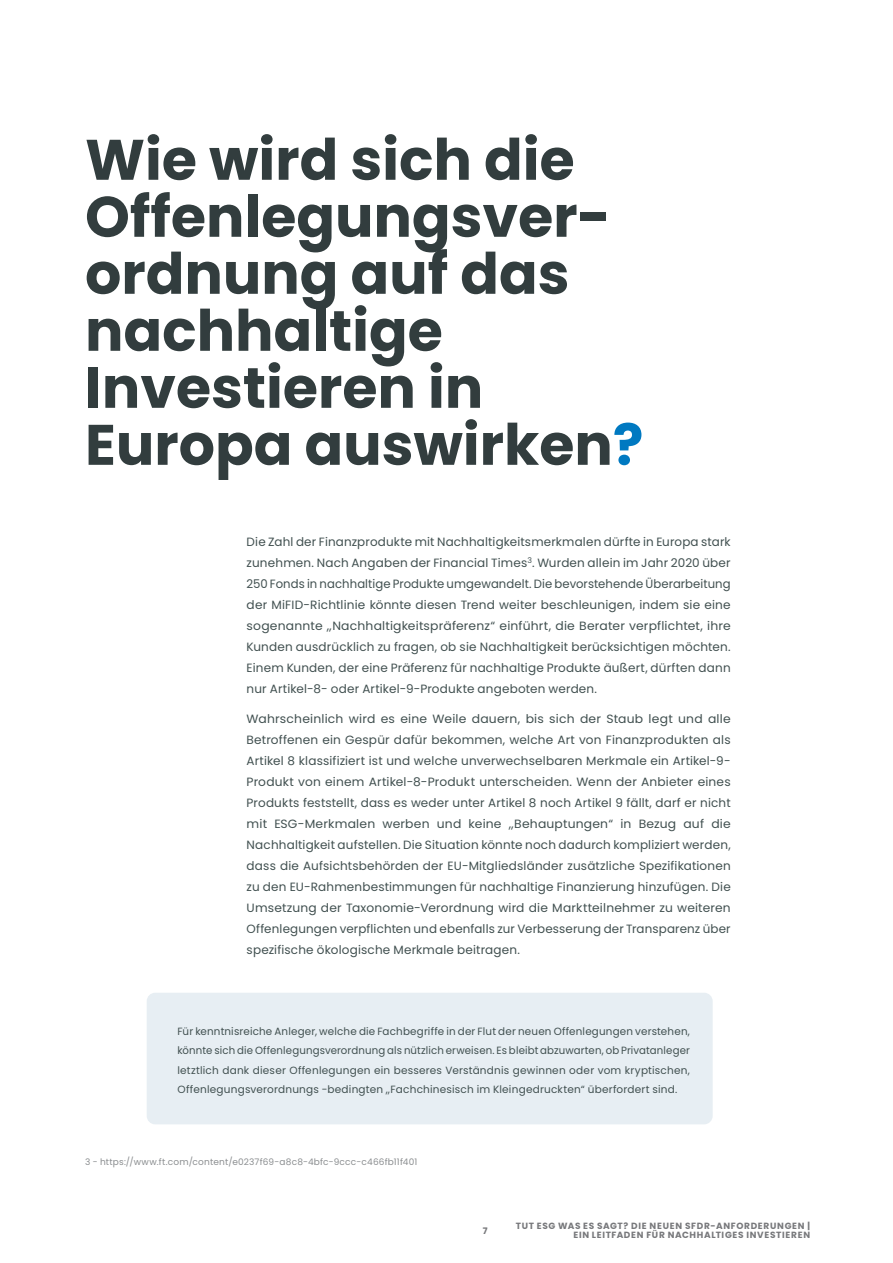
<style>
.page{position:relative;width:893px;height:1263px;background:#fff}
.page>*{position:absolute;margin:0;border:0;box-sizing:border-box;transform-origin:0 0}
.t1{font:700 57px/57px "Poppins";color:#323d3e}
.t2{font:12px/21px "Poppins";letter-spacing:.015em;color:#415050;text-align:justify}
.t3{font:10.5px/19.5px "Poppins";letter-spacing:.02em;color:#415050;text-align:justify}
.t4{font:700 9px/9px "Poppins";letter-spacing:.075em;color:#77787b;text-align:right}
.t5{font:9px "Poppins";letter-spacing:.02em;color:#8b8e90}
.s1{color:#0079c1}
</style>
<div class="page">
<div style="left:147px;top:993px;width:566px;height:131px;background:#e7eef3;border-radius:9px"></div>
<h1 class="t1" style="left:85px;top:132px;width:560px">Wie wird sich die<br>Offenlegungsver&shy;ordnung auf das nachhaltige<br>Investieren in<br>Europa auswirken<span class="s1">?</span></h1>
<p class="t2" style="left:247px;top:532px;width:486px">Die Zahl der Finanzprodukte mit Nachhaltigkeitsmerkmalen dürfte in Europa stark zunehmen. Nach Angaben der Financial Times<sup>3</sup>. Wurden allein im Jahr 2020 über 250 Fonds in nachhaltige Produkte umgewandelt. Die bevorstehende Überarbeitung der MiFID-Richtlinie könnte diesen Trend weiter beschleunigen, indem sie eine sogenannte „Nachhaltigkeitspräferenz“ einführt, die Berater verpflichtet, ihre Kunden ausdrücklich zu fragen, ob sie Nachhaltigkeit berücksichtigen möchten.<br>Einem Kunden, der eine Präferenz für nachhaltige Produkte äußert, dürften dann nur Artikel-8- oder Artikel-9-Produkte angeboten werden.</p>
<p class="t2" style="left:247px;top:708px;width:486px">Wahrscheinlich wird es eine Weile dauern, bis sich der Staub legt und alle Betroffenen ein Gespür dafür bekommen, welche Art von Finanzprodukten als Artikel 8 klassifiziert ist und welche unverwechselbaren Merkmale ein Artikel-9- Produkt von einem Artikel-8-Produkt unterscheiden. Wenn der Anbieter eines Produkts feststellt, dass es weder unter Artikel 8 noch Artikel 9 fällt, darf er nicht mit ESG-Merkmalen werben und keine „Behauptungen“ in Bezug auf die Nachhaltigkeit aufstellen. Die Situation könnte noch dadurch kompliziert werden, dass die Aufsichtsbehörden der EU-Mitgliedsländer zusätzliche Spezifikationen zu den EU-Rahmenbestimmungen für nachhaltige Finanzierung hinzufügen. Die Umsetzung der Taxonomie-Verordnung wird die Marktteilnehmer zu weiteren Offenlegungen verpflichten und ebenfalls zur Verbesserung der Transparenz über spezifische ökologische Merkmale beitragen.</p>
<p class="t3" style="left:177px;top:1021px;width:514px">Für kenntnisreiche Anleger, welche die Fachbegriffe in der Flut der neuen Offenlegungen verstehen, könnte sich die Offenlegungsverordnung als nützlich erweisen. Es bleibt abzuwarten, ob Privatanleger letztlich dank dieser Offenlegungen ein besseres Verständnis gewinnen oder vom kryptischen, Offenlegungsverordnungs -bedingten „Fachchinesisch im Kleingedruckten“ überfordert sind.</p>
<p class="t5" style="left:85px;top:1157px;width:334px">3 - https://www.ft.com/content/e0237f69-a8c8-4bfc-9ccc-c466fb11f401</p>
<p class="t4" style="left:483px;top:1226px;width:6px">7</p>
<p class="t4" style="left:516px;top:1221px;width:296px">TUT ESG WAS ES SAGT? DIE NEUEN SFDR-ANFORDERUNGEN |<br>EIN LEITFADEN FÜR NACHHALTIGES INVESTIEREN</p>
</div>
